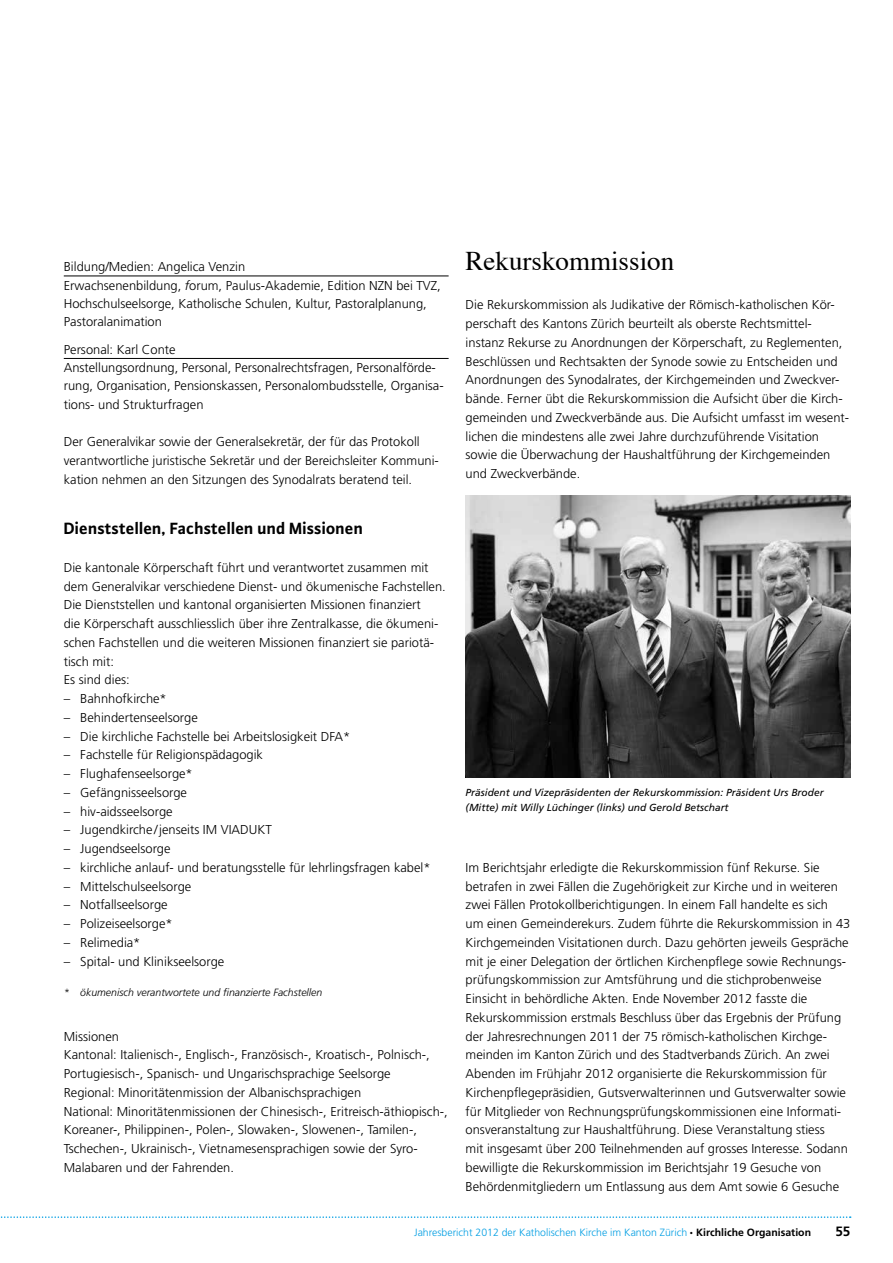
<style>
.page{position:relative;width:893px;height:1263px;background:#fff}
.page>*{position:absolute;margin:0;border:0;box-sizing:border-box;transform-origin:0 0}
.t1{font:27px "Times";color:#000}
.t2{font:700 17.25px "Plus Sans";color:#000}
.t3{font:700 13.5px "Frutiger";color:#000}
.t4{font:300 12.9px/18.8px "Frutiger";color:#000}
.t5{font:300 10.5px "Frutiger";color:#009ee3}
.t6{font:italic 300 10.5px "Frutiger";color:#000}
.t7{font:italic 10.2px/15px "Frutiger";color:#000}
.s1{font-style:italic}
.s2{font-family:"Plus Sans Normal";font-weight:400;color:#000}
.s3{font-weight:700;color:#000}
</style>
<div class="page">
<svg style="left:0;top:1216px;width:851px;height:2px"></svg>
<hr style="left:64px;top:276px;width:385px;height:1px;background:#000">
<hr style="left:64px;top:358px;width:385px;height:1px;background:#000">
<img style="left:466px;top:496px;width:384px;height:281px">
<p class="t4" style="left:64px;top:258px;width:379px;line-height:18.3px">Bildung/Medien: Angelica Venzin<br>Erwachsenenbildung, <span class="s1">f</span>orum, Paulus-Akademie, Edition NZN bei TVZ, Hochschulseelsorge, Katholische Schulen, Kultur, Pastoralplanung, Pastoralanimation</p>
<p class="t4" style="left:64px;top:340px;width:381px;line-height:18.3px">Personal: Karl Conte<br>Anstellungsordnung, Personal, Personalrechtsfragen, Personalförde&shy;rung, Organisation, Pensionskassen, Personalombudsstelle, Organisa&shy;tions- und Strukturfragen</p>
<p class="t4" style="left:64px;top:433px;width:377px">Der Generalvikar sowie der Generalsekretär, der für das Protokoll verantwortliche juristische Sekretär und der Bereichsleiter Kommuni&shy;kation nehmen an den Sitzungen des Synodalrats beratend teil.</p>
<h2 class="t2" style="left:64px;top:517px;width:301px">Dienststellen, Fachstellen und Missionen</h2>
<p class="t4" style="left:64px;top:558px;width:384px">Die kantonale Körperschaft führt und verantwortet zusammen mit dem Generalvikar verschiedene Dienst- und ökumenische Fachstellen.<br>Die Dienststellen und kantonal organisierten Missionen finanziert<br>die Körperschaft ausschliesslich über ihre Zentralkasse, die ökumeni&shy;schen Fachstellen und die weiteren Missionen finanziert sie pariotä&shy;tisch mit:<br>Es sind dies:</p>
<p class="t4" style="left:64px;top:689px;width:105px">– Bahnhofkirche*</p>
<p class="t4" style="left:64px;top:708px;width:136px">– Behindertenseelsorge</p>
<p class="t4" style="left:64px;top:727px;width:288px">– Die kirchliche Fachstelle bei Arbeitslosigkeit DFA*</p>
<p class="t4" style="left:64px;top:746px;width:201px">– Fachstelle für Religionspädagogik</p>
<p class="t4" style="left:64px;top:764px;width:131px">– Flughafenseelsorge*</p>
<p class="t4" style="left:64px;top:783px;width:125px">– Gefängnisseelsorge</p>
<p class="t4" style="left:64px;top:802px;width:110px">– hiv-aidsseelsorge</p>
<p class="t4" style="left:64px;top:821px;width:210px">– Jugendkirche /jenseits IM VIADUKT</p>
<p class="t4" style="left:64px;top:839px;width:108px">– Jugendseelsorge</p>
<p class="t4" style="left:64px;top:858px;width:368px">– kirchliche anlauf- und beratungsstelle für lehrlingsfragen kabel*</p>
<p class="t4" style="left:64px;top:877px;width:129px">– Mittelschulseelsorge</p>
<p class="t4" style="left:64px;top:896px;width:105px">– Notfallseelsorge</p>
<p class="t4" style="left:64px;top:914px;width:110px">– Polizeiseelsorge*</p>
<p class="t4" style="left:64px;top:933px;width:78px">– Relimedia*</p>
<p class="t4" style="left:64px;top:952px;width:162px">– Spital- und Klinikseelsorge</p>
<p class="t6" style="left:64px;top:986px;width:260px">* ökumenisch verantwortete und finanzierte Fachstellen</p>
<p class="t4" style="left:64px;top:1027px;width:385px">Missionen<br>Kantonal: Italienisch-, Englisch-, Französisch-, Kroatisch-, Polnisch-, Portugiesisch-, Spanisch- und Ungarischsprachige Seelsorge<br>Regional: Minoritätenmission der Albanischsprachigen<br>National: Minoritätenmissionen der Chinesisch-, Eritreisch-äthiopisch-, Koreaner-, Philippinen-, Polen-, Slowaken-, Slowenen-, Tamilen-, Tschechen-, Ukrainisch-, Vietnamesensprachigen sowie der Syro-Malabaren und der Fahrenden.</p>
<h1 class="t1" style="left:466px;top:236px;width:210px">Rekurskommission</h1>
<p class="t4" style="left:466px;top:296px;width:385px">Die Rekurskommission als Judikative der Römisch-katholischen Kör&shy;perschaft des Kantons Zürich beurteilt als oberste Rechtsmittel&shy;instanz Rekurse zu Anordnungen der Körperschaft, zu Reglementen, Beschlüssen und Rechtsakten der Synode sowie zu Entscheiden und Anordnungen des Synodalrates, der Kirchgemeinden und Zweckver&shy;bände. Ferner übt die Rekurskommission die Aufsicht über die Kirch&shy;gemeinden und Zweckverbände aus. Die Aufsicht umfasst im wesent&shy;lichen die mindestens alle zwei Jahre durchzuführende Visitation sowie die Überwachung der Haushaltführung der Kirchgemeinden und Zweckverbände.</p>
<p class="t7" style="left:466px;top:785px;width:360px">Präsident und Vizepräsidenten der Rekurskommission: Präsident Urs Broder (Mitte) mit Willy Lüchinger (links) und Gerold Betschart</p>
<p class="t4" style="left:466px;top:858px;width:386px">Im Berichtsjahr erledigte die Rekurskommission fünf Rekurse. Sie betrafen in zwei Fällen die Zugehörigkeit zur Kirche und in weiteren zwei Fällen Protokollberichtigungen. In einem Fall handelte es sich<br>um einen Gemeinderekurs. Zudem führte die Rekurskommission in 43<br>Kirchgemeinden Visitationen durch. Dazu gehörten jeweils Gespräche mit je einer Delegation der örtlichen Kirchenpflege sowie Rechnungs&shy;prüfungskommission zur Amtsführung und die stichprobenweise Einsicht in behördliche Akten. Ende November 2012 fasste die Rekurskommission erstmals Beschluss über das Ergebnis der Prüfung der Jahresrechnungen 2011 der 75 römisch-katholischen Kirchge&shy;meinden im Kanton Zürich und des Stadtverbands Zürich. An zwei Abenden im Frühjahr 2012 organisierte die Rekurskommission für Kirchenpflegepräsidien, Gutsverwalterinnen und Gutsverwalter sowie für Mitglieder von Rechnungsprüfungskommissionen eine Informati&shy;onsveranstaltung zur Haushaltführung. Diese Veranstaltung stiess<br>mit insgesamt über 200 Teilnehmenden auf grosses Interesse. Sodann bewilligte die Rekurskommission im Berichtsjahr 19 Gesuche von Behördenmitgliedern um Entlassung aus dem Amt sowie 6 Gesuche</p>
<p class="t5" style="left:414px;top:1226px;width:398px">Jahresbericht 2012 der Katholischen Kirche im Kanton Zürich <span class="s2">•</span> <span class="s3">Kirchliche Organisation</span></p>
<p class="t3" style="left:835px;top:1223px;width:17px">55</p>
</div>
